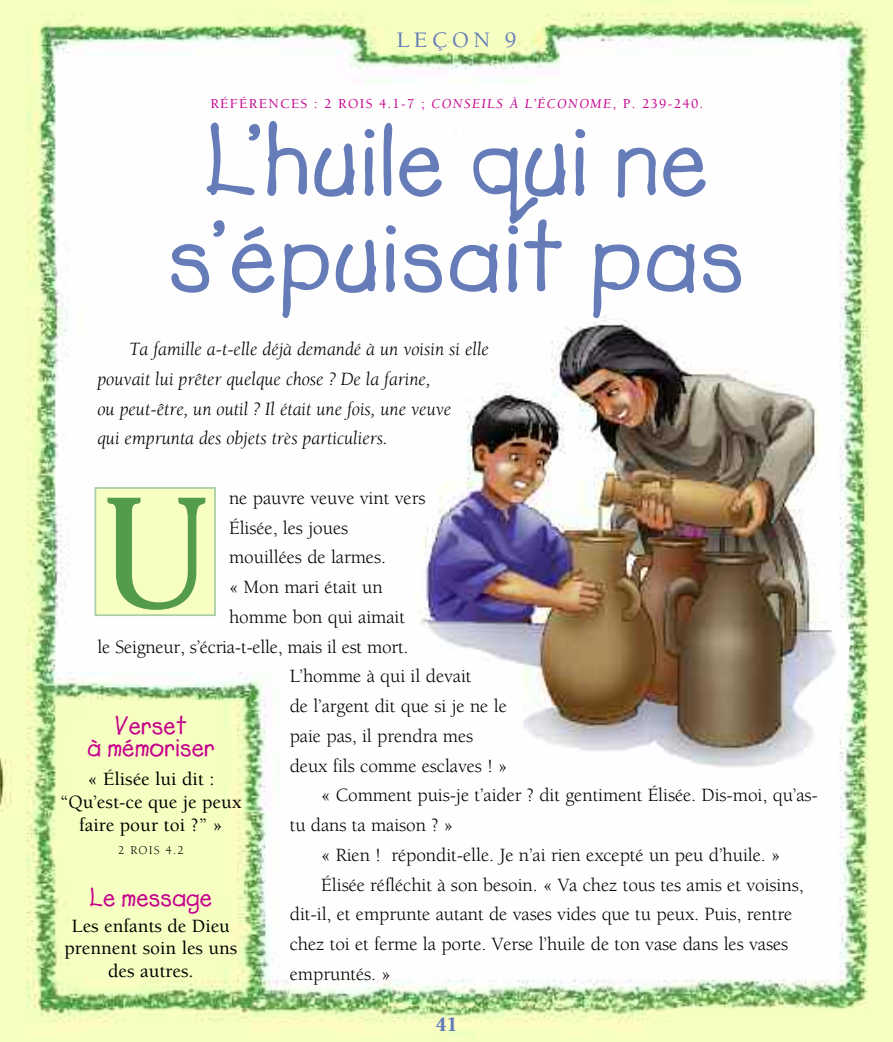
<style>
.page{position:relative;width:893px;height:1042px;background:#fff}
.page>*{position:absolute;margin:0;border:0;box-sizing:border-box;transform-origin:0 0}
.t1{font:155.4px "Cheltenham";color:#549b4d}
.t2{font:101.5px/96.2px "Lemonade ICG Bold";letter-spacing:.01em;color:#657cb8;text-align:center}
.t3{font:26.25px/22.8px "Lemonade ICG Bold";color:#c7008d;text-align:center}
.t4{font:500 22.75px "Berkeley";letter-spacing:.2em;color:#657cb8}
.t5{font:19.25px "Berkeley";letter-spacing:-.005em;color:#000}
.t6{font:italic 19.25px/29.8px "Berkeley";letter-spacing:-.005em;color:#000}
.t7{font:500 19.25px/22.8px "Berkeley";color:#000;text-align:center}
.t8{font:700 19.25px "Cheltenham";color:#657cb8}
.t9{font:500 14px "Berkeley";letter-spacing:.095em;color:#c7008d}
.t10{font:12.25px "Berkeley";color:#000}
.s1{font-weight:400;font-style:italic}
</style>
<div class="page">
<img style="left:21px;top:0;width:872px;height:1042px">
<div style="left:96px;top:489px;width:118px;height:125px;background:#f6ffc1"></div>
<div style="left:94px;top:487px;width:122px;height:129px;border:2px solid #a9cda6"></div>
<svg style="left:407px;top:309px;width:445px;height:492px"></svg>
<img style="left:412px;top:313px;width:431px;height:467px">
<div style="left:0;top:0;width:21px;height:1042px;background:#f6ffc1"></div>
<p class="t4" style="left:397px;top:31px;width:121px">LEÇON 9</p>
<p class="t9" style="left:210px;top:98px;width:494px">RÉFÉRENCES : 2 ROIS 4.1-7 ; <span class="s1">CONSEILS À L’ÉCONOME</span>, P. 239-240.</p>
<h2 class="t2" style="left:168px;top:111px;width:578px">L’huile qui ne s’épuisait pas</h2>
<p class="t6" style="left:97px;top:336px;width:393px;text-indent:31px">Ta famille a-t-elle déjà demandé à un voisin si elle pouvait lui prêter quelque chose ? De la farine,<br>ou peut-être, un outil ? Il était une fois, une veuve<br>qui emprunta des objets très particuliers.</p>
<p class="t5" style="left:229px;top:490px;width:198px">ne pauvre veuve vint vers</p>
<p class="t5" style="left:229px;top:520px;width:121px">Élisée, les joues</p>
<p class="t5" style="left:229px;top:550px;width:158px">mouillées de larmes.</p>
<p class="t5" style="left:229px;top:579px;width:155px">« Mon mari était un</p>
<p class="t5" style="left:229px;top:609px;width:178px">homme bon qui aimait</p>
<p class="t5" style="left:98px;top:639px;width:312px">le Seigneur, s’écria-t-elle, mais il est mort.</p>
<p class="t5" style="left:290px;top:669px;width:183px">L’homme à qui il devait</p>
<p class="t5" style="left:290px;top:698px;width:219px">de l’argent dit que si je ne le</p>
<p class="t5" style="left:290px;top:728px;width:185px">paie pas, il prendra mes</p>
<p class="t5" style="left:290px;top:758px;width:219px">deux fils comme esclaves ! »</p>
<p class="t5" style="left:321px;top:788px;width:498px">« Comment puis-je t’aider ? dit gentiment Élisée. Dis-moi, qu’as-</p>
<p class="t5" style="left:290px;top:817px;width:165px">tu dans ta maison ? »</p>
<p class="t5" style="left:321px;top:847px;width:461px">« Rien ! répondit-elle. Je n’ai rien excepté un peu d’huile. »</p>
<p class="t5" style="left:321px;top:877px;width:484px">Élisée réfléchit à son besoin. « Va chez tous tes amis et voisins,</p>
<p class="t5" style="left:290px;top:907px;width:504px">dit-il, et emprunte autant de vases vides que tu peux. Puis, rentre</p>
<p class="t5" style="left:290px;top:936px;width:500px">chez toi et ferme la porte. Verse l’huile de ton vase dans les vases</p>
<p class="t5" style="left:290px;top:966px;width:102px">empruntés. »</p>
<h1 class="t1" style="left:103px;top:462px;width:107px">U</h1>
<h3 class="t3" style="left:87px;top:713px;width:129px">Verset<br>à mémoriser</h3>
<p class="t7" style="left:60px;top:769px;width:183px">« Élisée lui dit : “Qu’est-ce que je peux faire pour toi ?” »</p>
<p class="t10" style="left:118px;top:845px;width:67px">2 ROIS 4.2</p>
<h3 class="t3" style="left:90px;top:886px;width:124px">Le message</h3>
<p class="t7" style="left:64px;top:916px;width:174px">Les enfants de Dieu prennent soin les uns des autres.</p>
<p class="t8" style="left:436px;top:1018px;width:23px">41</p>
</div>
